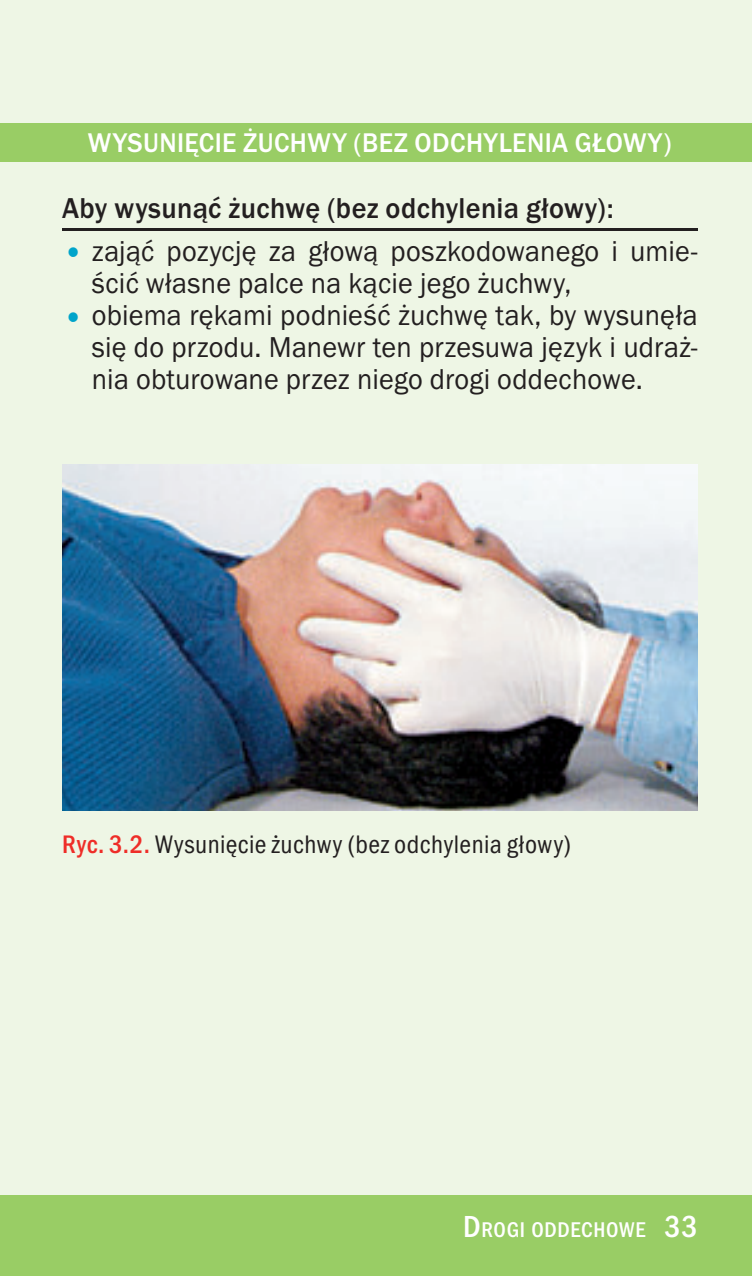
<style>
.page{position:relative;width:752px;height:1276px;background:#fff}
.page>*{position:absolute;margin:0;border:0;box-sizing:border-box;transform-origin:0 0}
.t1{font:29.75px/32.2px "Franklin Got Itc TEE";letter-spacing:.01em;color:#231f20;scale:.95 1}
.t2{font:500 29.75px "Franklin Got Itc TEE";letter-spacing:.015em;color:#231f20;scale:.95 1}
.t3{font:500 28px "Franklin Got Itc TEE";letter-spacing:.02em;color:#fff;scale:.95 1}
.t4{font:condensed 26.25px "Franklin Got Itc TEE";letter-spacing:.02em;color:#231f20}
.t5{font:500 condensed 22.05px "Franklin Got Itc TEE";letter-spacing:.025em;color:#fff}
.s1{font-size:35px;color:#00a4ca}
.s2{font-weight:500;color:#ee2d28}
.s3{font-size:31.5px}
</style>
<div class="page">
<div style="left:0;top:0;width:751px;height:1274px;background:#eef6e5"></div>
<div style="left:0;top:1195px;width:751px;height:80px;background:#99cd65"></div>
<div style="left:0;top:123px;width:751px;height:39px;background:#99cd65"></div>
<hr style="left:62px;top:228px;width:635px;height:3px;background:#231f20">
<img style="left:62px;top:464px;width:635px;height:346px">
<p class="t3" style="left:88px;top:128px;width:616px">WYSUNIÊCIE ¯UCHWY (BEZ ODCHYLENIA G£OWY)</p>
<p class="t2" style="left:62px;top:192px;width:582px">Aby wysun¹æ ¿uchwê (bez odchylenia g³owy):</p>
<p class="t1" style="left:92px;top:234px;width:638px;text-indent:-30px"><span class="s1">•</span> zaj¹æ pozycjê za g³ow¹ poszkodowanego i umie&shy;œciæ w³asne palce na k¹cie jego ¿uchwy,</p>
<p class="t1" style="left:92px;top:298px;width:639px;text-align:justify;text-indent:-30px"><span class="s1">•</span> obiema rêkami podnieœæ ¿uchwê tak, by wysunê³a siê do przodu. Manewr ten przesuwa jêzyk i udra¿- nia obturowane przez niego drogi oddechowe.</p>
<p class="t4" style="left:62px;top:830px;width:510px"><span class="s2">Ryc. 3.2.</span> Wysuniêcie ¿uchwy (bez odchylenia g³owy)</p>
<p class="t5" style="left:463px;top:1221px;width:236px"><span class="s3">D</span>ROGI ODDECHOWE <span class="s3">33</span></p>
</div>
